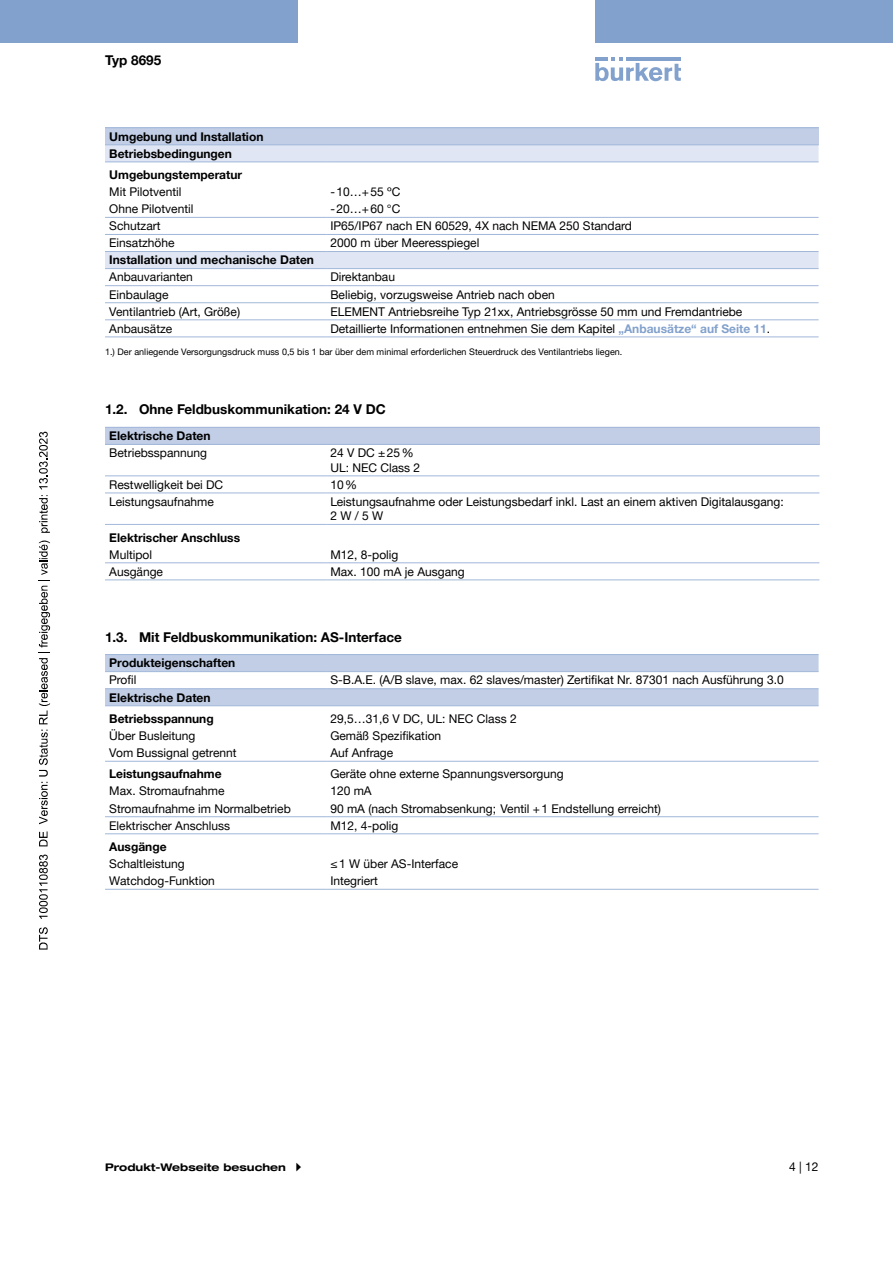
<style>
.page{position:relative;width:893px;height:1263px;background:#fff}
.page>*{position:absolute;margin:0;border:0;box-sizing:border-box;transform-origin:0 0}
.t1{font:700 13.5px "Helvetica Neue LTW1 G";color:#000}
.t2{font:12px/14.4px "Helvetica Neue LTW1 G";color:#000}
.t3{font:700 12px/17.1px "Helvetica Neue LTW1 G";color:#000}
.t4{font:700 expanded 10.5px "Helvetica Neue LTW1 G";color:#000}
.t5{font:9px "Helvetica Neue LTW1 G";letter-spacing:.005em;color:#000}
.s1{font-weight:700;color:#82a1cc}
</style>
<div class="page">
<svg style="left:595px;top:57px;width:86px;height:24px"></svg>
<hr style="left:626px;top:57px;width:55px;height:4px;background:#82a1cc">
<div style="left:0;top:0;width:298px;height:42px;background:#82a1cc"></div>
<div style="left:595px;top:0;width:298px;height:42px;background:#82a1cc"></div>
<div style="left:105px;top:128px;width:714px;height:17px;background:#c1cee6"></div>
<svg style="left:105px;top:146px;width:714px;height:122px"></svg>
<hr style="left:326px;top:285px;width:493px;height:1px;background:#a1b7d9">
<hr style="left:326px;top:320px;width:493px;height:1px;background:#a1b7d9">
<hr style="left:105px;top:320px;width:221px;height:1px;background:#a1b7d9">
<hr style="left:105px;top:285px;width:221px;height:1px;background:#a1b7d9">
<hr style="left:105px;top:127px;width:221px;height:1px;background:#a1b7d9">
<hr style="left:326px;top:127px;width:493px;height:1px;background:#a1b7d9">
<hr style="left:105px;top:162px;width:221px;height:1px;background:#a1b7d9">
<hr style="left:326px;top:162px;width:493px;height:1px;background:#a1b7d9">
<hr style="left:105px;top:337px;width:221px;height:1px;background:#a1b7d9">
<hr style="left:326px;top:337px;width:493px;height:1px;background:#a1b7d9">
<hr style="left:105px;top:302px;width:221px;height:1px;background:#a1b7d9">
<hr style="left:326px;top:302px;width:493px;height:1px;background:#a1b7d9">
<hr style="left:105px;top:217px;width:221px;height:1px;background:#a1b7d9">
<hr style="left:326px;top:217px;width:493px;height:1px;background:#a1b7d9">
<hr style="left:105px;top:234px;width:221px;height:1px;background:#a1b7d9">
<hr style="left:326px;top:234px;width:493px;height:1px;background:#a1b7d9">
<hr style="left:105px;top:145px;width:221px;height:1px;background:#a1b7d9">
<hr style="left:326px;top:145px;width:493px;height:1px;background:#a1b7d9">
<hr style="left:105px;top:251px;width:221px;height:1px;background:#a1b7d9">
<hr style="left:326px;top:251px;width:493px;height:1px;background:#a1b7d9">
<hr style="left:105px;top:268px;width:221px;height:1px;background:#a1b7d9">
<hr style="left:326px;top:268px;width:493px;height:1px;background:#a1b7d9">
<div style="left:105px;top:427px;width:714px;height:17px;background:#c1cee6"></div>
<hr style="left:105px;top:476px;width:221px;height:1px;background:#a1b7d9">
<hr style="left:326px;top:476px;width:493px;height:1px;background:#a1b7d9">
<hr style="left:326px;top:493px;width:493px;height:1px;background:#a1b7d9">
<hr style="left:105px;top:562px;width:221px;height:1px;background:#a1b7d9">
<hr style="left:326px;top:562px;width:493px;height:1px;background:#a1b7d9">
<hr style="left:105px;top:580px;width:221px;height:1px;background:#a1b7d9">
<hr style="left:326px;top:580px;width:493px;height:1px;background:#a1b7d9">
<hr style="left:105px;top:444px;width:221px;height:1px;background:#a1b7d9">
<hr style="left:326px;top:444px;width:493px;height:1px;background:#a1b7d9">
<hr style="left:105px;top:524px;width:221px;height:1px;background:#a1b7d9">
<hr style="left:326px;top:524px;width:493px;height:1px;background:#a1b7d9">
<hr style="left:105px;top:493px;width:221px;height:1px;background:#a1b7d9">
<hr style="left:105px;top:427px;width:221px;height:1px;background:#a1b7d9">
<hr style="left:326px;top:427px;width:493px;height:1px;background:#a1b7d9">
<svg style="left:105px;top:655px;width:714px;height:50px"></svg>
<hr style="left:105px;top:654px;width:221px;height:1px;background:#a1b7d9">
<hr style="left:326px;top:654px;width:493px;height:1px;background:#a1b7d9">
<hr style="left:105px;top:671px;width:221px;height:1px;background:#a1b7d9">
<hr style="left:105px;top:705px;width:221px;height:1px;background:#a1b7d9">
<hr style="left:326px;top:705px;width:493px;height:1px;background:#a1b7d9">
<hr style="left:326px;top:671px;width:493px;height:1px;background:#a1b7d9">
<hr style="left:105px;top:688px;width:221px;height:1px;background:#a1b7d9">
<hr style="left:326px;top:688px;width:493px;height:1px;background:#a1b7d9">
<hr style="left:105px;top:816px;width:221px;height:1px;background:#a1b7d9">
<hr style="left:326px;top:816px;width:493px;height:1px;background:#a1b7d9">
<hr style="left:105px;top:889px;width:221px;height:1px;background:#a1b7d9">
<hr style="left:326px;top:889px;width:493px;height:1px;background:#a1b7d9">
<hr style="left:105px;top:761px;width:221px;height:1px;background:#a1b7d9">
<hr style="left:326px;top:761px;width:493px;height:1px;background:#a1b7d9">
<hr style="left:105px;top:833px;width:221px;height:1px;background:#a1b7d9">
<hr style="left:326px;top:833px;width:493px;height:1px;background:#a1b7d9">
<svg style="left:39px;top:927px;width:9px;height:22px"></svg>
<svg style="left:39px;top:854px;width:9px;height:65px"></svg>
<svg style="left:39px;top:831px;width:9px;height:15px"></svg>
<svg style="left:39px;top:782px;width:9px;height:42px"></svg>
<svg style="left:39px;top:540px;width:11px;height:236px"></svg>
<svg style="left:39px;top:495px;width:11px;height:38px"></svg>
<svg style="left:39px;top:432px;width:9px;height:57px"></svg>
<p class="t1" style="left:105px;top:52px;width:58px">Typ 8695</p>
<p class="t3" style="left:109px;top:128px;width:156px">Umgebung und Installation<br>Betriebsbedingungen</p>
<p class="t3" style="left:109px;top:166px;width:134px">Umgebungstemperatur</p>
<p class="t2" style="left:109px;top:184px;width:74px">Mit Pilotventil</p>
<p class="t2" style="left:330px;top:184px;width:72px">-10…+55 ºC</p>
<p class="t2" style="left:109px;top:202px;width:86px">Ohne Pilotventil</p>
<p class="t2" style="left:330px;top:202px;width:72px">-20…+60 °C</p>
<p class="t2" style="left:109px;top:219px;width:53px">Schutzart</p>
<p class="t2" style="left:330px;top:219px;width:303px">IP65/IP67 nach EN 60529, 4X nach NEMA 250 Standard</p>
<p class="t2" style="left:109px;top:236px;width:67px">Einsatzhöhe</p>
<p class="t2" style="left:330px;top:236px;width:150px">2000 m über Meeresspiegel</p>
<p class="t3" style="left:109px;top:251px;width:206px">Installation und mechanische Daten</p>
<p class="t2" style="left:109px;top:270px;width:85px">Anbauvarianten</p>
<p class="t2" style="left:330px;top:270px;width:66px">Direktanbau</p>
<p class="t2" style="left:109px;top:287px;width:61px">Einbaulage</p>
<p class="t2" style="left:330px;top:287px;width:226px">Beliebig, vorzugsweise Antrieb nach oben</p>
<p class="t2" style="left:109px;top:304px;width:132px">Ventilantrieb (Art, Größe)</p>
<p class="t2" style="left:330px;top:304px;width:413px">ELEMENT Antriebsreihe Typ 21xx, Antriebsgrösse 50 mm und Fremdantriebe</p>
<p class="t2" style="left:109px;top:321px;width:64px">Anbausätze</p>
<p class="t2" style="left:330px;top:321px;width:441px">Detaillierte Informationen entnehmen Sie dem Kapitel <span class="s1">„Anbausätze“ auf Seite 11</span>.</p>
<p class="t5" style="left:105px;top:346px;width:519px">1.) Der anliegende Versorgungsdruck muss 0,5 bis 1 bar über dem minimal erforderlichen Steuerdruck des Ventilantriebs liegen.</p>
<p class="t1" style="left:105px;top:401px;width:282px">1.2. Ohne Feldbuskommunikation: 24 V DC</p>
<p class="t3" style="left:109px;top:427px;width:103px">Elektrische Daten</p>
<p class="t2" style="left:109px;top:446px;width:99px">Betriebsspannung</p>
<p class="t2" style="left:330px;top:446px;width:91px">24 V DC ±25%<br>UL: NEC Class 2</p>
<p class="t2" style="left:109px;top:477px;width:115px">Restwelligkeit bei DC</p>
<p class="t2" style="left:330px;top:477px;width:28px">10%</p>
<p class="t2" style="left:109px;top:494px;width:106px">Leistungsaufnahme</p>
<p class="t2" style="left:330px;top:494px;width:455px">Leistungsaufnahme oder Leistungsbedarf inkl. Last an einem aktiven Digitalausgang:<br>2 W / 5 W</p>
<p class="t3" style="left:109px;top:529px;width:132px">Elektrischer Anschluss</p>
<p class="t2" style="left:109px;top:547px;width:44px">Multipol</p>
<p class="t2" style="left:330px;top:547px;width:70px">M12, 8-polig</p>
<p class="t2" style="left:109px;top:564px;width:55px">Ausgänge</p>
<p class="t2" style="left:330px;top:564px;width:136px">Max. 100 mA je Ausgang</p>
<p class="t1" style="left:105px;top:628px;width:298px">1.3. Mit Feldbuskommunikation: AS-Interface</p>
<p class="t3" style="left:109px;top:654px;width:128px">Produkteigenschaften</p>
<p class="t2" style="left:109px;top:673px;width:29px">Profil</p>
<p class="t2" style="left:330px;top:673px;width:455px">S-B.A.E. (A/B slave, max. 62 slaves/master) Zertifikat Nr. 87301 nach Ausführung 3.0</p>
<p class="t3" style="left:109px;top:686px;width:106px;line-height:21.3px">Elektrische Daten<br>Betriebsspannung</p>
<p class="t2" style="left:330px;top:711px;width:188px">29,5…31,6 V DC, UL: NEC Class 2</p>
<p class="t2" style="left:109px;top:728px;width:88px">Über Busleitung</p>
<p class="t2" style="left:330px;top:728px;width:112px">Gemäß Spezifikation</p>
<p class="t2" style="left:109px;top:745px;width:129px">Vom Bussignal getrennt</p>
<p class="t2" style="left:330px;top:745px;width:64px">Auf Anfrage</p>
<p class="t3" style="left:109px;top:765px;width:114px">Leistungsaufnahme</p>
<p class="t2" style="left:330px;top:767px;width:235px">Geräte ohne externe Spannungsversorgung</p>
<p class="t2" style="left:109px;top:784px;width:117px">Max. Stromaufnahme</p>
<p class="t2" style="left:330px;top:784px;width:43px">120 mA</p>
<p class="t2" style="left:109px;top:801px;width:183px">Stromaufnahme im Normalbetrieb</p>
<p class="t2" style="left:330px;top:801px;width:332px">90 mA (nach Stromabsenkung; Ventil +1 Endstellung erreicht)</p>
<p class="t2" style="left:109px;top:818px;width:122px">Elektrischer Anschluss</p>
<p class="t2" style="left:330px;top:818px;width:70px">M12, 4-polig</p>
<p class="t3" style="left:109px;top:838px;width:59px">Ausgänge</p>
<p class="t2" style="left:109px;top:856px;width:77px">Schaltleistung</p>
<p class="t2" style="left:330px;top:856px;width:129px">≤1 W über AS-Interface</p>
<p class="t2" style="left:109px;top:873px;width:107px">Watchdog-Funktion</p>
<p class="t2" style="left:330px;top:873px;width:49px">Integriert</p>
<p class="t4" style="left:105px;top:1161px;width:182px">Produkt-Webseite besuchen</p>
<p class="t2" style="left:789px;top:1159px;width:31px">4 | 12</p>
</div>
